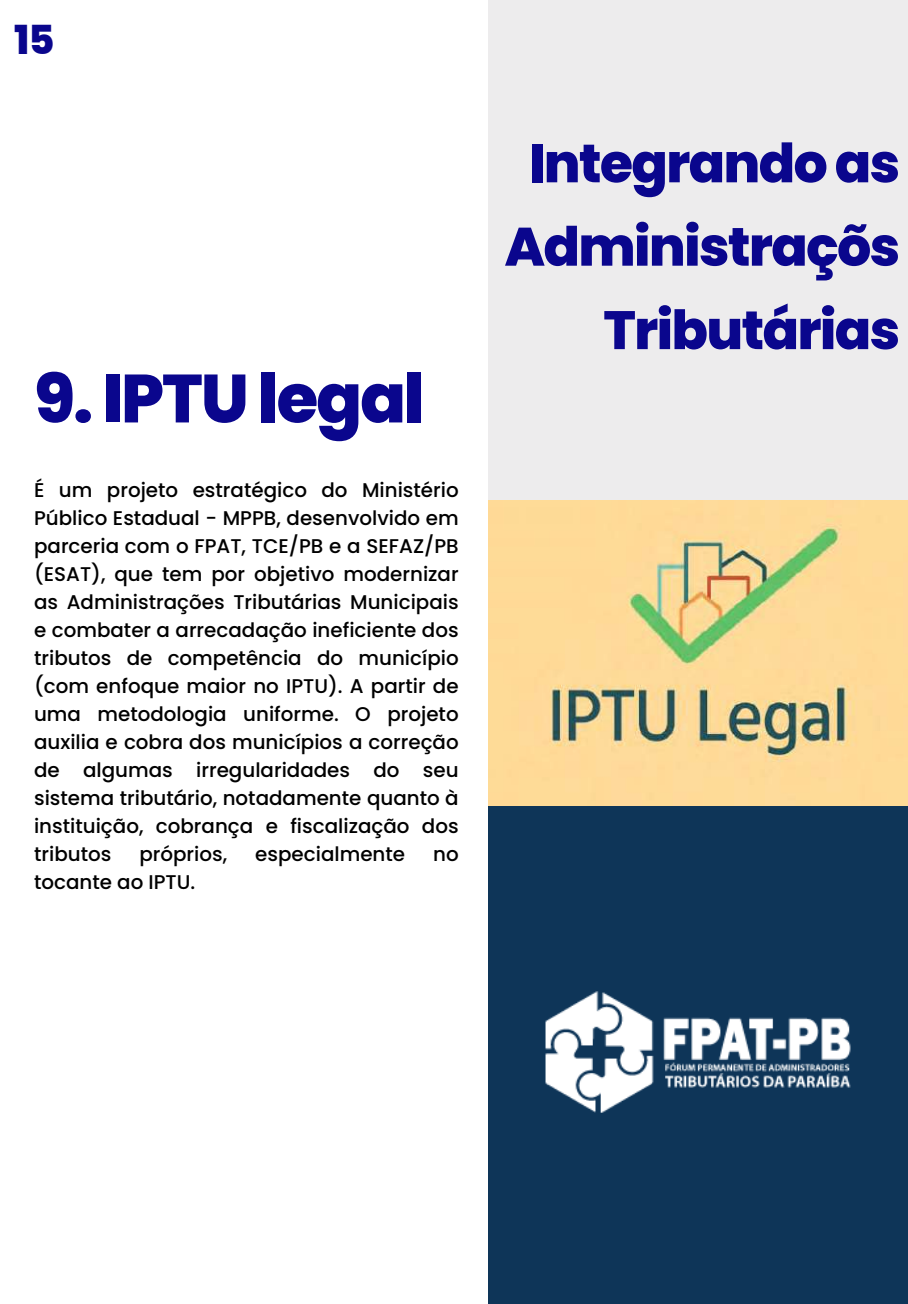
<style>
.page{position:relative;width:908px;height:1304px;background:#fff}
.page>*{position:absolute;margin:0;border:0;box-sizing:border-box;transform-origin:0 0}
.t1{font:800 68px "Poppins";letter-spacing:-.03em;color:#0a068d}
.t2{font:800 54px/83.4px "Poppins";letter-spacing:-.03em;color:#0a068d;text-align:right}
.t3{font:800 40px "Poppins";color:#0a068d}
.t4{font:500 19.8px/28px "Poppins";color:#000;text-align:justify}
</style>
<div class="page">
<div style="left:488px;top:0;width:419px;height:500px;background:#edeced"></div>
<img style="left:488px;top:500px;width:419px;height:306px">
<div style="left:488px;top:806px;width:419px;height:498px;background:#0e3558"></div>
<img style="left:545px;top:991px;width:306px;height:122px">
<h3 class="t3" style="left:14px;top:17px;width:42px">15</h3>
<h1 class="t1" style="left:34px;top:359px;width:392px">9. IPTU legal</h1>
<p class="t4" style="left:34px;top:477px;width:426px">É um projeto estratégico do Ministério Público Estadual - MPPB, desenvolvido em parceria com o FPAT, TCE/PB e a SEFAZ/PB (ESAT), que tem por objetivo modernizar as Administrações Tributárias Municipais e combater a arrecadação ineficiente dos tributos de competência do município (com enfoque maior no IPTU). A partir de uma metodologia uniforme. O projeto auxilia e cobra dos municípios a correção de algumas irregularidades do seu sistema tributário, notadamente quanto à instituição, cobrança e fiscalização dos tributos</p>
<p class="t4" style="left:139px;top:841px;width:89px">próprios,</p>
<p class="t4" style="left:255px;top:841px;width:151px">especialmente</p>
<p class="t4" style="left:433px;top:841px;width:27px">no</p>
<p class="t4" style="left:34px;top:869px;width:163px">tocante ao IPTU.</p>
<h2 class="t2" style="left:504px;top:122px;width:397px">Integrando as<br>Administraçõs<br>Tributárias</h2>
</div>
